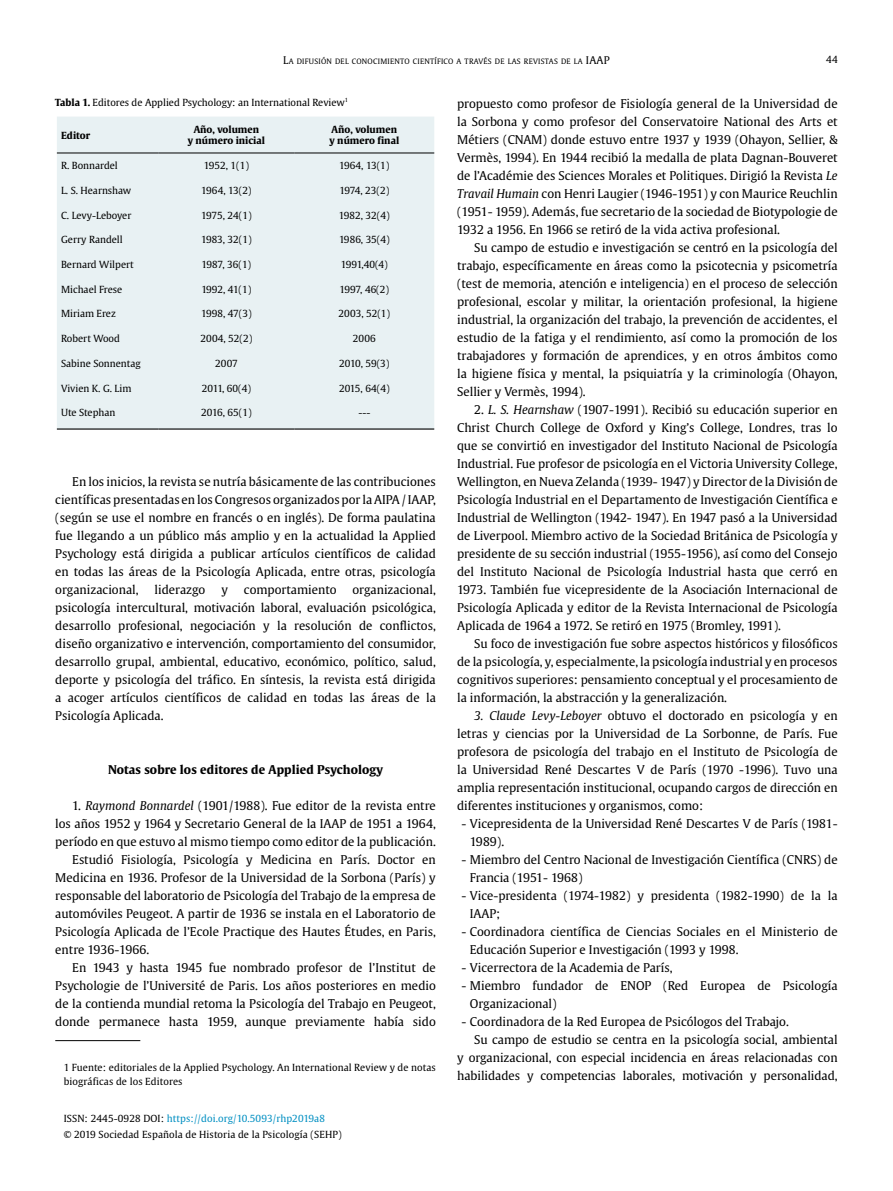
<style>
.page{position:relative;width:893px;height:1191px;background:#fff}
.page>*{position:absolute;margin:0;border:0;box-sizing:border-box;transform-origin:0 0}
.t1{font:12px/18px "Gulliver";color:#000;text-align:justify}
.t2{font:700 12px "Gulliver";letter-spacing:.01em;color:#000}
.t3{font:9.75px/15.6px "Gulliver";color:#000}
.t4{font:700 9.75px/11.7px "Gulliver";color:#000;text-align:center}
.t5{font:7.35px "Gulliver";letter-spacing:.035em;color:#000}
.s1{font-size:10.5px}
.s2{font-weight:700}
.s3{font-style:italic}
.s4{color:#008fc2}
</style>
<div class="page">
<hr style="left:55px;top:1040px;width:85px;height:1px;background:#000">
<div style="left:57px;top:117px;width:377px;height:311px;background:#e8f1f3"></div>
<hr style="left:57px;top:153px;width:101px;height:1px;background:#000">
<hr style="left:158px;top:153px;width:136px;height:1px;background:#000">
<hr style="left:294px;top:153px;width:140px;height:1px;background:#000">
<hr style="left:57px;top:428px;width:101px;height:1px;background:#000">
<hr style="left:158px;top:428px;width:136px;height:1px;background:#000">
<hr style="left:294px;top:428px;width:140px;height:1px;background:#000">
<p class="t5" style="left:283px;top:56px;width:328px"><span class="s1">L</span>A DIFUSIÓN DEL CONOCIMIENTO CIENTÍFICO A TRAVÉS DE LAS REVISTAS DE LA <span class="s1">IAAP</span></p>
<p class="t3" style="left:826px;top:52px;width:13px">44</p>
<p class="t3" style="left:55px;top:94px;width:294px"><span class="s2">Tabla 1.</span> Editores de Applied Psychology: an International Review<sup>1</sup></p>
<p class="t4" style="left:61px;top:129px;width:31px">Editor</p>
<p class="t4" style="left:188px;top:123px;width:79px">Año, volumen<br>y número inicial</p>
<p class="t4" style="left:330px;top:123px;width:71px;text-align:left">Año, volumen y número final</p>
<p class="t3" style="left:61px;top:158px;width:58px">R. Bonnardel</p>
<p class="t3" style="left:204px;top:158px;width:47px">1952, 1(1)</p>
<p class="t3" style="left:339px;top:158px;width:52px">1964, 13(1)</p>
<p class="t3" style="left:61px;top:182px;width:72px">L. S. Hearnshaw</p>
<p class="t3" style="left:201px;top:182px;width:52px">1964, 13(2)</p>
<p class="t3" style="left:339px;top:182px;width:51px">1974, 23(2)</p>
<p class="t3" style="left:61px;top:207px;width:72px">C. Levy-Leboyer</p>
<p class="t3" style="left:201px;top:207px;width:52px">1975, 24(1)</p>
<p class="t3" style="left:339px;top:207px;width:52px">1982, 32(4)</p>
<p class="t3" style="left:61px;top:232px;width:63px">Gerry Randell</p>
<p class="t3" style="left:201px;top:232px;width:52px">1983, 32(1)</p>
<p class="t3" style="left:339px;top:232px;width:52px">1986, 35(4)</p>
<p class="t3" style="left:61px;top:257px;width:74px">Bernard Wilpert</p>
<p class="t3" style="left:202px;top:257px;width:51px">1987, 36(1)</p>
<p class="t3" style="left:341px;top:257px;width:49px">1991,40(4)</p>
<p class="t3" style="left:61px;top:281px;width:63px">Michael Frese</p>
<p class="t3" style="left:201px;top:281px;width:52px">1992, 41(1)</p>
<p class="t3" style="left:340px;top:281px;width:51px">1997, 46(2)</p>
<p class="t3" style="left:61px;top:306px;width:56px">Miriam Erez</p>
<p class="t3" style="left:201px;top:306px;width:52px">1998, 47(3)</p>
<p class="t3" style="left:338px;top:306px;width:53px">2003, 52(1)</p>
<p class="t3" style="left:61px;top:331px;width:60px">Robert Wood</p>
<p class="t3" style="left:200px;top:331px;width:53px">2004, 52(2)</p>
<p class="t3" style="left:353px;top:331px;width:25px">2006</p>
<p class="t3" style="left:61px;top:355px;width:81px">Sabine Sonnentag</p>
<p class="t3" style="left:215px;top:355px;width:24px">2007</p>
<p class="t3" style="left:339px;top:355px;width:52px">2010, 59(3)</p>
<p class="t3" style="left:61px;top:380px;width:72px">Vivien K. G. Lim</p>
<p class="t3" style="left:202px;top:380px;width:51px">2011, 60(4)</p>
<p class="t3" style="left:339px;top:380px;width:52px">2015, 64(4)</p>
<p class="t3" style="left:61px;top:405px;width:56px">Ute Stephan</p>
<p class="t3" style="left:201px;top:405px;width:52px">2016, 65(1)</p>
<p class="t3" style="left:358px;top:405px;width:14px">---</p>
<p class="t1" style="left:55px;top:473px;width:382px;text-indent:17px">En los inicios, la revista se nutría básicamente de las contribuciones científicas presentadas en los Congresos organizados por la AIPA / IAAP, (según se use el nombre en francés o en inglés). De forma paulatina fue llegando a un público más amplio y en la actualidad la Applied Psychology está dirigida a publicar artículos científicos de calidad en todas las áreas de la Psicología Aplicada, entre otras, psicología organizacional,</p>
<p class="t1" style="left:55px;top:581px;width:382px;text-indent:297px">organizacional, psicología intercultural, motivación laboral, evaluación psicológica, desarrollo profesional, negociación y la resolución de conflictos, diseño organizativo e intervención, comportamiento del consumidor, desarrollo grupal, ambiental, educativo, económico, político, salud, deporte y psicología del tráfico. En síntesis, la revista está dirigida a acoger artículos científicos de calidad en todas las áreas de la Psicología Aplicada.</p>
<p class="t1" style="left:155px;top:581px;width:52px">liderazgo</p>
<p class="t1" style="left:221px;top:581px;width:8px">y</p>
<p class="t1" style="left:244px;top:581px;width:94px">comportamiento</p>
<p class="t2" style="left:108px;top:762px;width:276px">Notas sobre los editores de Applied Psychology</p>
<p class="t1" style="left:72px;top:797px;width:365px">1. <span class="s3">Raymond Bonnardel</span> (1901/1988). Fue editor de la revista entre</p>
<p class="t1" style="left:55px;top:815px;width:382px">los años 1952 y 1964 y Secretario General de la IAAP de 1951 a 1964,</p>
<p class="t1" style="left:55px;top:833px;width:382px">período en que estuvo al mismo tiempo como editor de la publicación.</p>
<p class="t1" style="left:72px;top:851px;width:365px">Estudió Fisiología, Psicología y Medicina en París. Doctor en</p>
<p class="t1" style="left:55px;top:869px;width:382px">Medicina en 1936. Profesor de la Universidad de la Sorbona (París) y</p>
<p class="t1" style="left:55px;top:887px;width:382px">responsable del laboratorio de Psicología del Trabajo de la empresa de</p>
<p class="t1" style="left:55px;top:905px;width:382px">automóviles Peugeot. A partir de 1936 se instala en el Laboratorio de</p>
<p class="t1" style="left:55px;top:923px;width:382px">Psicología Aplicada de l’Ecole Practique des Hautes Études, en Paris,</p>
<p class="t1" style="left:55px;top:941px;width:95px">entre 1936-1966.</p>
<p class="t1" style="left:72px;top:959px;width:365px">En 1943 y hasta 1945 fue nombrado profesor de l’Institut de</p>
<p class="t1" style="left:55px;top:977px;width:382px">Psychologie de l’Université de Paris. Los años posteriores en medio</p>
<p class="t1" style="left:55px;top:995px;width:382px">de la contienda mundial retoma la Psicología del Trabajo en Peugeot,</p>
<p class="t1" style="left:55px;top:1013px;width:382px">donde permanece hasta 1959, aunque previamente había sido</p>
<p class="t3" style="left:64px;top:1060px;width:374px;line-height:13.5px">1 Fuente: editoriales de la Applied Psychology. An International Review y de notas biográficas de los Editores</p>
<p class="t3" style="left:64px;top:1110px;width:279px">ISSN: 2445-0928 DOI: <span class="s4">https://doi.org/10.5093/rhp2019a8<br></span>© 2019 Sociedad Española de Historia de la Psicología (SEHP)</p>
<p class="t1" style="left:457px;top:95px;width:382px">propuesto como profesor de Fisiología general de la Universidad de la Sorbona y como profesor del Conservatoire National des Arts et Métiers (CNAM) donde estuvo entre 1937 y 1939 (Ohayon, Sellier, &amp; Vermès, 1994). En 1944 recibió la medalla de plata Dagnan-Bouveret de l’Académie des Sciences Morales et Politiques. Dirigió la Revista <span class="s3">Le Travail Humain</span> con Henri Laugier (1946-1951) y con Maurice Reuchlin (1951- 1959). Además, fue secretario de la sociedad de Biotypologie de 1932 a 1956. En 1966 se retiró de la vida activa profesional.</p>
<p class="t1" style="left:457px;top:239px;width:382px;text-indent:17px">Su campo de estudio e investigación se centró en la psicología del trabajo, específicamente en áreas como la psicotecnia y psicometría (test de memoria, atención e inteligencia) en el proceso de selección profesional, escolar y militar, la orientación profesional, la higiene industrial, la organización del trabajo, la prevención de accidentes, el estudio de la fatiga y el rendimiento, así como la promoción de los trabajadores y formación de aprendices, y en otros ámbitos como la higiene física y mental, la psiquiatría y la criminología (Ohayon, Sellier y Vermès, 1994).</p>
<p class="t1" style="left:457px;top:401px;width:382px;text-indent:17px">2. <span class="s3">L. S. Hearnshaw</span> (1907-1991). Recibió su educación superior en Christ Church College de Oxford y King’s College, Londres, tras lo que se convirtió en investigador del Instituto Nacional de Psicología Industrial. Fue profesor de psicología en el Victoria University College, Wellington, en Nueva Zelanda (1939- 1947) y Director de la División de Psicología Industrial en el Departamento de Investigación Científica e Industrial de Wellington (1942- 1947). En 1947 pasó a la Universidad de Liverpool. Miembro activo de la Sociedad Británica de Psicología y presidente de su sección industrial (1955-1956), así como del Consejo del Instituto Nacional de Psicología Industrial hasta que cerró en 1973. También fue vicepresidente de la Asociación Internacional de Psicología Aplicada y editor de la Revista Internacional de Psicología Aplicada de 1964 a 1972. Se retiró en 1975 (Bromley, 1991).</p>
<p class="t1" style="left:457px;top:635px;width:382px;text-indent:17px">Su foco de investigación fue sobre aspectos históricos y filosóficos de la psicología, y, especialmente, la psicología industrial y en procesos cognitivos superiores: pensamiento conceptual y el procesamiento de la información, la abstracción y la generalización.</p>
<p class="t1" style="left:457px;top:707px;width:382px;text-indent:17px"><span class="s3">3. Claude Levy-Leboyer</span> obtuvo el doctorado en psicología y en letras y ciencias por la Universidad de La Sorbonne, de París. Fue profesora de psicología del trabajo en el Instituto de Psicología de la Universidad René Descartes V de París (1970 -1996). Tuvo una amplia representación institucional, ocupando cargos de dirección en diferentes instituciones y organismos, como:</p>
<p class="t1" style="left:470px;top:815px;width:369px;text-indent:-9px">- Vicepresidenta de la Universidad René Descartes V de París (1981-<br>1989).</p>
<p class="t1" style="left:470px;top:851px;width:369px;text-indent:-9px">- Miembro del Centro Nacional de Investigación Científica (CNRS) de<br>Francia (1951- 1968)</p>
<p class="t1" style="left:470px;top:887px;width:369px;text-indent:-9px">- Vice-presidenta (1974-1982) y presidenta (1982-1990) de la la<br>IAAP;</p>
<p class="t1" style="left:470px;top:923px;width:369px;text-indent:-9px">- Coordinadora científica de Ciencias Sociales en el Ministerio de<br>Educación Superior e Investigación (1993 y 1998.</p>
<p class="t1" style="left:461px;top:959px;width:213px">- Vicerrectora de la Academia de París,</p>
<p class="t1" style="left:470px;top:977px;width:369px;text-indent:-9px">- Miembro fundador de ENOP (Red Europea de Psicología<br>Organizacional)</p>
<p class="t1" style="left:461px;top:1013px;width:329px">- Coordinadora de la Red Europea de Psicólogos del Trabajo.</p>
<p class="t1" style="left:474px;top:1031px;width:365px">Su campo de estudio se centra en la psicología social, ambiental</p>
<p class="t1" style="left:457px;top:1049px;width:382px">y organizacional, con especial incidencia en áreas relacionadas con</p>
<p class="t1" style="left:457px;top:1067px;width:382px">habilidades y competencias laborales, motivación y personalidad,</p>
</div>
